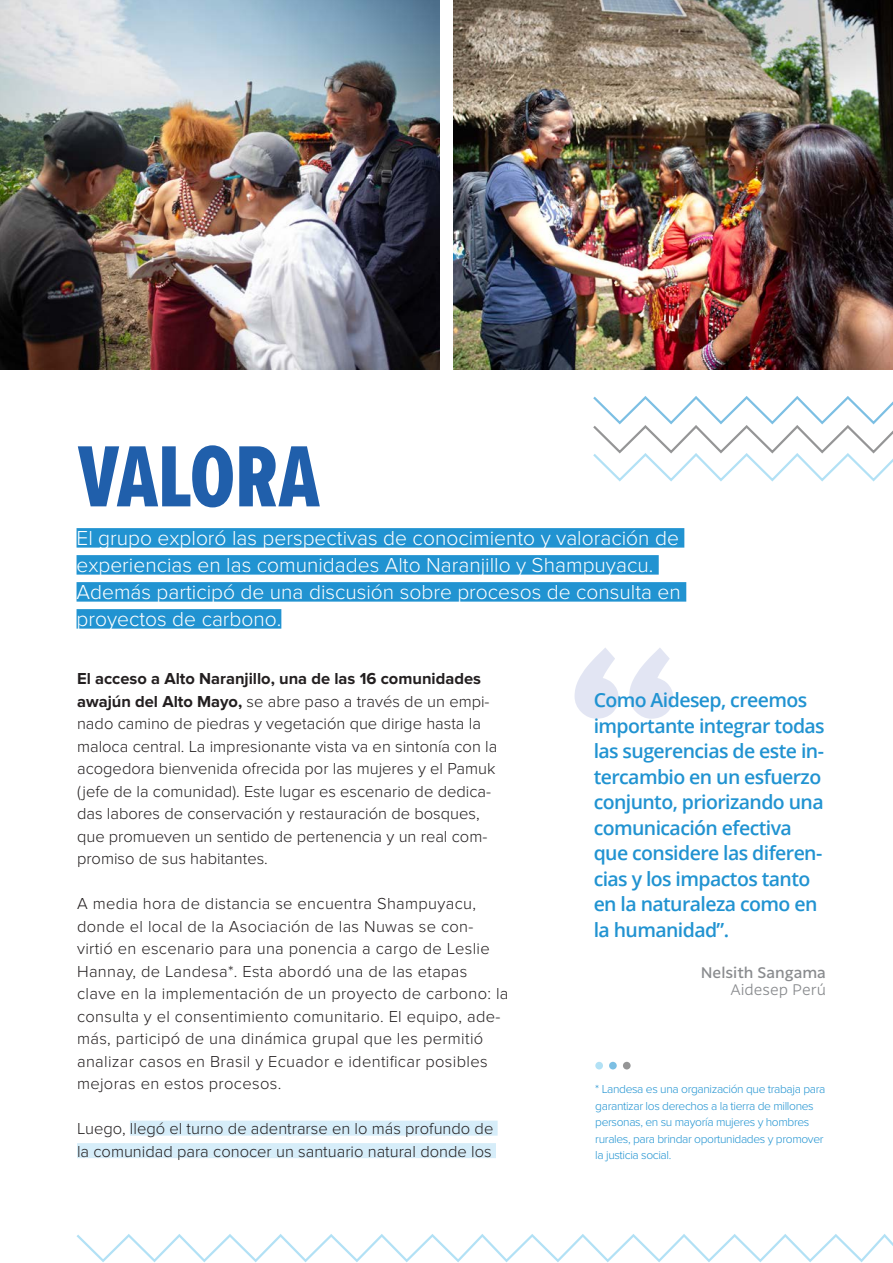
<style>
.page{position:relative;width:893px;height:1263px;background:#fff}
.page>*{position:absolute;margin:0;border:0;box-sizing:border-box;transform-origin:0 0}
.t1{font:90px "Proxima Nova Ex Cn Extrabld";color:#205fab}
.t2{font:300 21px/27px "Proxima Nova";color:#fff}
.t3{font:600 19.5px/25.5px "Open Sans";letter-spacing:-.03em;color:#2193d1}
.t4{font:300 16.5px/22.5px "Proxima Nova";color:#231f20}
.t5{font:300 16.5px/22.5px "Proxima Nova";letter-spacing:.02em;color:#231f20}
.t6{font:500 15px "Latina Essential";color:#898b8e}
.t7{font:300 15px "Latina Essential";color:#898b8e}
.t8{font:300 12px/16.5px "Proxima Nova";letter-spacing:-.03em;color:#2193d1}
.s1{font-weight:700}
</style>
<div class="page">
<div style="left:77px;top:528px;width:607px;height:20px;background:#2193d1"></div>
<div style="left:77px;top:555px;width:582px;height:20px;background:#2193d1"></div>
<div style="left:77px;top:582px;width:609px;height:20px;background:#2193d1"></div>
<div style="left:77px;top:609px;width:204px;height:20px;background:#2193d1"></div>
<div style="left:130px;top:1121px;width:368px;height:15px;background:#d6edf9"></div>
<div style="left:77px;top:1143px;width:419px;height:15px;background:#d6edf9"></div>
<svg style="left:574px;top:648px;width:99px;height:71px"></svg>
<div style="left:595px;top:1062px;width:8px;height:7px;background:#b2e1f5;border-radius:50%"></div>
<div style="left:609px;top:1062px;width:8px;height:7px;background:#7cbfe3;border-radius:50%"></div>
<div style="left:623px;top:1062px;width:8px;height:7px;background:#959596;border-radius:50%"></div>
<img style="left:0;top:0;width:439px;height:369px">
<img style="left:453px;top:0;width:440px;height:369px">
<svg style="left:593px;top:396px;width:300px;height:86px"></svg>
<svg style="left:76px;top:1234px;width:817px;height:29px"></svg>
<svg style="left:0;top:0;width:9px;height:85px"></svg>
<p class="t1" style="left:78px;top:411px;width:243px">VALORA</p>
<p class="t2" style="left:77px;top:525px;width:606px">El grupo exploró las perspectivas de conocimiento y valoración de experiencias en las comunidades Alto Naranjillo y Shampuyacu.<br>Además participó de una discusión sobre procesos de consulta en proyectos de carbono.</p>
<p class="t4" style="left:77px;top:667px;width:422px"><span class="s1">El acceso a Alto Naranjillo, una de las 16 comunidades awajún del Alto Mayo,</span> se abre paso a través de un empi&shy;nado camino de piedras y vegetación que dirige hasta la maloca central. La impresionante vista va en sintonía con la acogedora bienvenida ofrecida por las mujeres y el Pamuk (jefe de la comunidad). Este lugar es escenario de dedica&shy;das labores de conservación y restauración de bosques, que promueven un sentido de pertenencia y un real com&shy;promiso de sus habitantes.</p>
<p class="t5" style="left:77px;top:892px;width:433px">A media hora de distancia se encuentra Shampuyacu, donde el local de la Asociación de las Nuwas se con&shy;virtió en escenario para una ponencia a cargo de Leslie Hannay, de Landesa*. Esta abordó una de las etapas clave en la implementación de un proyecto de carbono: la consulta y el consentimiento comunitario. El equipo, ade&shy;más, participó de una dinámica grupal que les permitió analizar casos en Brasil y Ecuador e identificar posibles mejoras en estos procesos.</p>
<p class="t4" style="left:77px;top:1118px;width:418px">Luego, llegó el turno de adentrarse en lo más profundo de la comunidad para conocer un santuario natural donde los</p>
<p class="t3" style="left:594px;top:687px;width:233px">Como Aidesep, creemos importante integrar todas las sugerencias de este in&shy;tercambio en un esfuerzo conjunto, priorizando una comunicación efectiva que considere las diferen&shy;cias y los impactos tanto en la naturaleza como en la humanidad”.</p>
<p class="t6" style="left:701px;top:964px;width:127px">Nelsith Sangama</p>
<p class="t7" style="left:730px;top:981px;width:97px">Aidesep Perú</p>
<p class="t8" style="left:595px;top:1081px;width:232px">* Landesa es una organización que trabaja para garantizar los derechos a la tierra de millones personas, en su mayoría mujeres y hombres rurales, para brindar oportunidades y promover la justicia social.</p>
</div>
